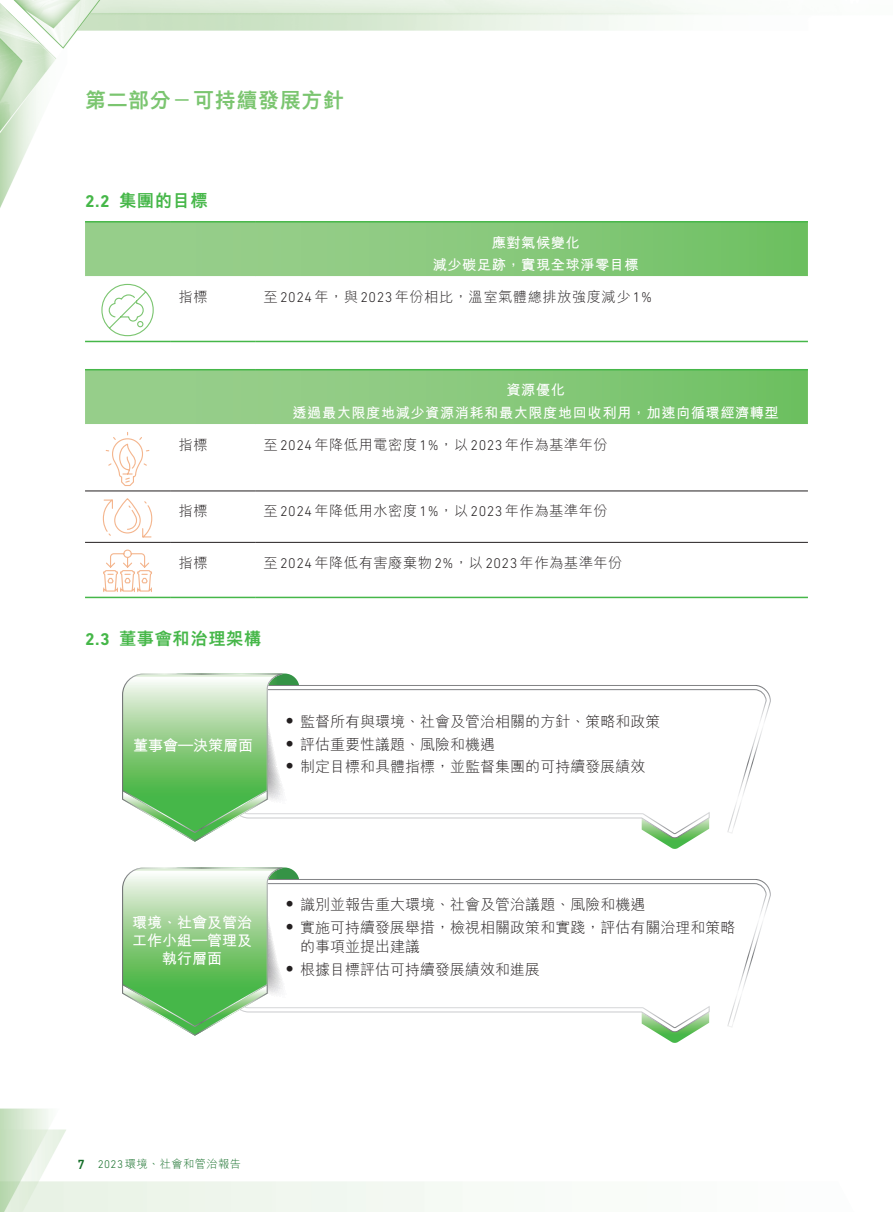
<style>
.page{position:relative;width:893px;height:1212px;background:#fff}
.page>*{position:absolute;margin:0;border:0;box-sizing:border-box;transform-origin:0 0}
.t1{font:800 21px "M Hei HK";letter-spacing:.03em;color:#7bc570}
._3__標題{font:800 17.25px "M Hei HK";letter-spacing:.035em;color:#46b749}
._3__標題-2{font:700 17.25px "DIN Next LT Pro";color:#46b749}
.t2{font:300 15px/22.5px "M Hei HK";color:#231f20}
.t3{font:700 15px/18px "M Hei HK";color:#fff;text-align:center}
._1__內文{font:300 14.25px "M Hei HK";letter-spacing:.035em;color:#231f20}
._1__內文-2{font:700 14.25px "M Hei HK";letter-spacing:.035em;color:#fff}
.t4{font:500 13.5px "DIN Next LT Pro";color:#136d27}
.t5{font:300 11.25px "M Hei HK";letter-spacing:.035em;color:#136d27}
.s1{font-family:"DIN Next LT Pro"}
.s2{font-size:16.5px}
</style>
<div class="page">
<img style="left:0;top:0;width:808px;height:1212px">
<svg style="left:85px;top:223px;width:723px;height:201px"></svg>
<hr style="left:85px;top:221px;width:85px;height:2px;background:#46b749">
<hr style="left:170px;top:221px;width:85px;height:2px;background:#46b749">
<hr style="left:255px;top:221px;width:553px;height:2px;background:#46b749">
<hr style="left:85px;top:276px;width:85px;height:1px;background:#fff">
<hr style="left:170px;top:276px;width:85px;height:1px;background:#fff">
<hr style="left:255px;top:276px;width:553px;height:1px;background:#fff">
<svg style="left:101px;top:283px;width:53px;height:54px"></svg>
<hr style="left:85px;top:341px;width:85px;height:1px;background:#46b749">
<hr style="left:170px;top:341px;width:85px;height:1px;background:#46b749">
<hr style="left:255px;top:341px;width:553px;height:1px;background:#46b749">
<hr style="left:85px;top:369px;width:85px;height:1px;background:#46b749">
<hr style="left:170px;top:369px;width:85px;height:1px;background:#46b749">
<hr style="left:255px;top:369px;width:553px;height:1px;background:#46b749">
<hr style="left:85px;top:424px;width:85px;height:1px;background:#fff">
<hr style="left:170px;top:424px;width:85px;height:1px;background:#fff">
<hr style="left:255px;top:424px;width:553px;height:1px;background:#fff">
<hr style="left:85px;top:490px;width:85px;height:1px;background:#231f20">
<hr style="left:170px;top:490px;width:85px;height:1px;background:#231f20">
<hr style="left:255px;top:490px;width:553px;height:1px;background:#231f20">
<svg style="left:102px;top:431px;width:51px;height:107px"></svg>
<hr style="left:85px;top:542px;width:85px;height:1px;background:#231f20">
<hr style="left:170px;top:542px;width:85px;height:1px;background:#231f20">
<hr style="left:255px;top:542px;width:553px;height:1px;background:#231f20">
<svg style="left:103px;top:549px;width:50px;height:44px"></svg>
<hr style="left:85px;top:597px;width:85px;height:1px;background:#46b749">
<hr style="left:170px;top:597px;width:85px;height:1px;background:#46b749">
<hr style="left:255px;top:597px;width:553px;height:1px;background:#46b749">
<svg style="left:642px;top:1032px;width:67px;height:11px"></svg>
<svg style="left:299px;top:879px;width:472px;height:153px"></svg>
<svg style="left:122px;top:867px;width:177px;height:169px"></svg>
<svg style="left:642px;top:838px;width:67px;height:11px"></svg>
<svg style="left:299px;top:685px;width:472px;height:153px"></svg>
<svg style="left:122px;top:673px;width:177px;height:169px"></svg>
<h1 class="t1" style="left:85px;top:90px;width:260px">第二部分－可持續發展方針</h1>
<p class="_3__標題-2" style="left:85px;top:191px;width:26px">2.2</p>
<p class="_3__標題" style="left:119px;top:192px;width:90px">集團的目標</p>
<p class="_1__內文" style="left:179px;top:289px;width:31px">指標</p>
<p class="_1__內文-2" style="left:492px;top:232px;width:89px">應對氣候變化</p>
<p class="_1__內文-2" style="left:433px;top:254px;width:207px">減少碳足跡，實現全球淨零目標</p>
<p class="_1__內文" style="left:264px;top:289px;width:390px">至 <span class="s1">2024</span>年，與<span class="s1">2023</span>年份相比，溫室氣體總排放強度減少<span class="s1">1%</span></p>
<p class="_1__內文" style="left:179px;top:437px;width:31px">指標</p>
<p class="_1__內文" style="left:179px;top:504px;width:31px">指標</p>
<p class="_1__內文" style="left:179px;top:555px;width:31px">指標</p>
<p class="_1__內文-2" style="left:506px;top:380px;width:60px">資源優化</p>
<p class="_1__內文-2" style="left:293px;top:402px;width:488px">透過最大限度地減少資源消耗和最大限度地回收利用，加速向循環經濟轉型</p>
<p class="_1__內文" style="left:264px;top:437px;width:346px">至 <span class="s1">2024</span>年降低用電密度<span class="s1">1%</span>，以<span class="s1">2023</span>年作為基準年份</p>
<p class="_1__內文" style="left:264px;top:504px;width:346px">至 <span class="s1">2024</span>年降低用水密度<span class="s1">1%</span>，以<span class="s1">2023</span>年作為基準年份</p>
<p class="_1__內文" style="left:264px;top:555px;width:360px">至 <span class="s1">2024</span>年降低有害廢棄物<span class="s1">2%</span>，以<span class="s1">2023</span>年作為基準年份</p>
<p class="_3__標題-2" style="left:85px;top:629px;width:26px">2.3</p>
<p class="_3__標題" style="left:119px;top:630px;width:144px">董事會和治理架構</p>
<p class="t3" style="left:133px;top:735px;width:122px">董事會–決策層面</p>
<p class="t2" style="left:282px;top:710px;width:380px"><span class="s2">‧</span>監督所有與環境、社會及管治相關的方針、策略和政策<span class="s2">‧</span>評估重要性議題、風險和機遇<br><span class="s2">‧</span>制定目標和具體指標，並監督集團的可持續發展績效</p>
<p class="t3" style="left:132px;top:912px;width:121px">環境、社會及管治工作小組–管理及執行層面</p>
<p class="t2" style="left:282px;top:893px;width:456px"><span class="s2">‧</span>識別並報告重大環境、社會及管治議題、風險和機遇<br><span class="s2">‧</span>實施可持續發展舉措，檢視相關政策和實踐，評估有關治理和策略</p>
<p class="t2" style="left:282px;top:935px;width:260px;text-indent:19px">的事項並提出建議<br><span class="s2">‧</span>根據目標評估可持續發展績效和進展</p>
<p class="t4" style="left:78px;top:1156px;width:9px">7</p>
<p class="t5" style="left:98px;top:1158px;width:145px"><span class="s1">2023</span> 環境、社會和管治報告</p>
</div>
